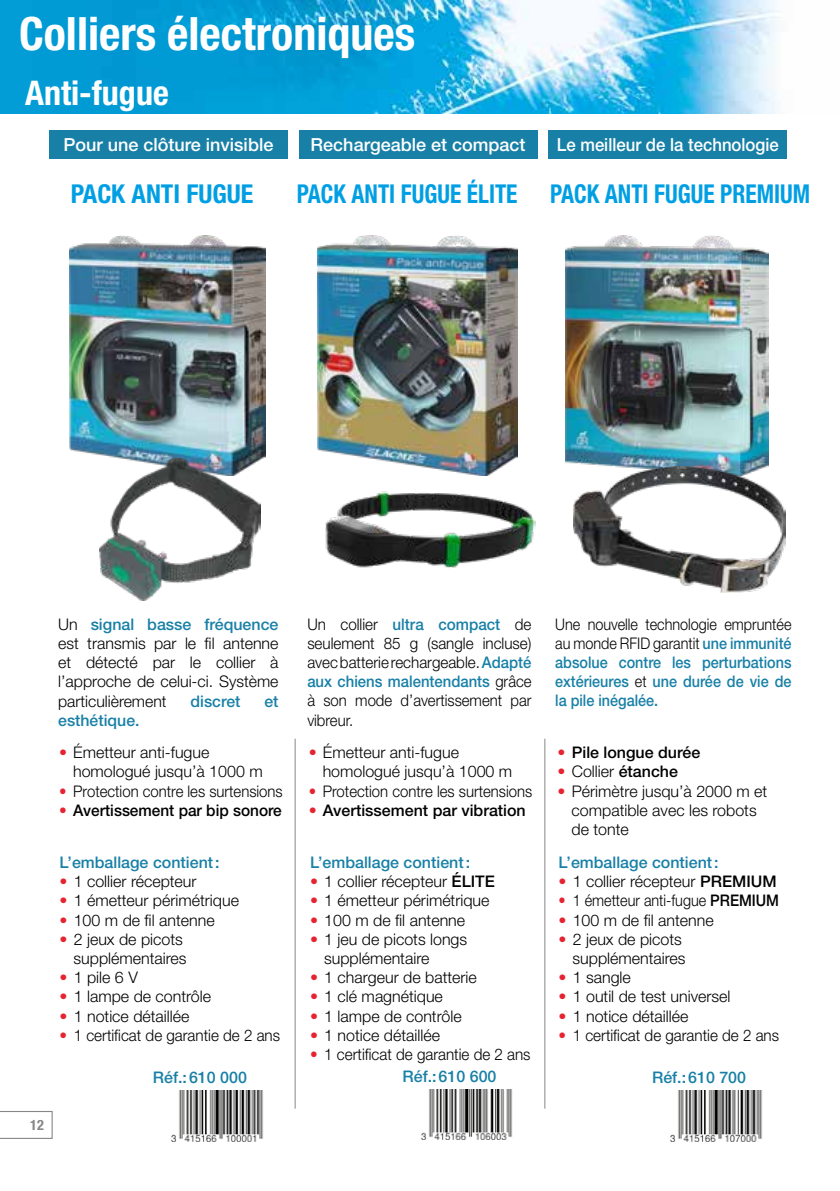
<style>
.page{position:relative;width:840px;height:1191px;background:#fff}
.page>*{position:absolute;margin:0;border:0;box-sizing:border-box;transform-origin:0 0}
.t1{font:700 condensed 46px "Helvetica Neue LT Std";color:#fff}
.t2{font:700 condensed 34px "Helvetica Neue LT Std";color:#fff}
.t3{font:700 condensed 26px "Helvetica Neue LT Std";color:#009fe3;scale:.9 1}
.t4{font:700 condensed 26px "Helvetica Neue LT Std";color:#009fe3}
.t5{font:500 18px "Helvetica Neue LT Std";color:#fff}
.t6{font:500 18px "Helvetica Neue LT Std";color:#fff;scale:.93 1}
.t7{font:300 16px/19.2px "Helvetica Neue LT Std";color:#000}
.t8{font:300 16px/19.2px "Helvetica Neue LT Std";color:#000;text-align:justify;scale:.95 1}
.t9{font:500 16px/19.2px "Helvetica Neue LT Std";color:#1880a7;text-align:justify;scale:.9 1}
.t10{font:500 16px "Helvetica Neue LT Std";color:#1880a7}
.t11{font:300 16px "Helvetica Neue LT Std";color:#000;scale:.93 1}
.t12{font:500 16px "Helvetica Neue LT Std";color:#000}
.t13{font:300 16px "Helvetica Neue LT Std";color:#000;scale:.9 1}
.t14{font:500 16px "Helvetica Neue LT Std";color:#000;scale:.96 1}
.t15{font:700 condensed 14.2px "Helvetica Neue LT Std";color:#878787}
.s1{font-weight:500;color:#1880a7}
.s2{color:#e62330}
.s3{font-weight:300;color:#e62330}
.s4{font-weight:300;color:#000}
.s5{font-weight:500}
</style>
<div class="page">
<img style="left:0;top:0;width:781px;height:114px">
<hr style="left:294px;top:738px;width:1px;height:370px;background:#878787">
<hr style="left:544px;top:738px;width:1px;height:370px;background:#878787">
<img style="left:70px;top:236px;width:195px;height:225px">
<img style="left:99px;top:458px;width:161px;height:142px">
<div style="left:49px;top:130px;width:238px;height:29px;background:#1880a7"></div>
<img style="left:318px;top:236px;width:199px;height:239px">
<img style="left:325px;top:491px;width:210px;height:77px">
<img style="left:565px;top:236px;width:203px;height:231px">
<img style="left:573px;top:467px;width:211px;height:125px">
<div style="left:299px;top:130px;width:238px;height:29px;background:#1880a7"></div>
<div style="left:548px;top:130px;width:238px;height:29px;background:#1880a7"></div>
<img style="left:171px;top:1090px;width:92px;height:51px">
<img style="left:421px;top:1089px;width:92px;height:50px">
<img style="left:670px;top:1090px;width:92px;height:51px">
<svg style="left:0;top:1111px;width:53px;height:28px"></svg>
<h1 class="t1" style="left:19px;top:5px;width:397px">Colliers électroniques</h1>
<h2 class="t2" style="left:25px;top:72px;width:145px">Anti-fugue</h2>
<p class="t5" style="left:63px;top:134px;width:211px">Pour une clôture invisible</p>
<h3 class="t4" style="left:71px;top:178px;width:184px">PACK ANTI FUGUE</h3>
<p class="t5" style="left:310px;top:134px;width:216px">Rechargeable et compact</p>
<p class="t6" style="left:556px;top:134px;width:240px">Le meilleur de la technologie</p>
<h3 class="t3" style="left:297px;top:178px;width:246px">PACK ANTI FUGUE ÉLITE</h3>
<h3 class="t3" style="left:550px;top:178px;width:290px">PACK ANTI FUGUE PREMIUM</h3>
<p class="t7" style="left:58px;top:614px;width:222px;text-align:justify">Un <span class="s1">signal basse fréquence </span>est transmis par le fil antenne et détecté par le collier à l’approche de celui-ci. Système particulièrement</p>
<p class="t10" style="left:190px;top:691px;width:51px">discret</p>
<p class="t10" style="left:264px;top:691px;width:16px">et</p>
<p class="t10" style="left:58px;top:710px;width:83px">esthétique.</p>
<p class="t7" style="left:73px;top:742px;width:191px;text-indent:-14px"><span class="s2">•</span> Émetteur anti-fugue homologué jusqu’à 1000 m</p>
<p class="t11" style="left:59px;top:781px;width:242px"><span class="s2">•</span> Protection contre les surtensions</p>
<p class="t14" style="left:59px;top:800px;width:233px"><span class="s3">•</span> Avertissement par bip sonore</p>
<p class="t10" style="left:59px;top:852px;width:161px">L’emballage contient:</p>
<p class="t7" style="left:59px;top:871px;width:138px"><span class="s2">•</span> 1 collier récepteur</p>
<p class="t7" style="left:59px;top:890px;width:181px"><span class="s2">•</span> 1 émetteur périmétrique</p>
<p class="t7" style="left:59px;top:910px;width:156px"><span class="s2">•</span> 100 m de fil antenne</p>
<p class="t7" style="left:59px;top:929px;width:128px;text-align:right"><span class="s2">•</span> 2 jeux de picots supplémentaires</p>
<p class="t7" style="left:59px;top:967px;width:80px"><span class="s2">•</span> 1 pile 6 V</p>
<p class="t7" style="left:59px;top:986px;width:153px"><span class="s2">•</span> 1 lampe de contrôle</p>
<p class="t7" style="left:59px;top:1006px;width:131px"><span class="s2">•</span> 1 notice détaillée</p>
<p class="t8" style="left:59px;top:1025px;width:233px"><span class="s2">•</span> 1 certificat de garantie de 2 ans</p>
<p class="t8" style="left:307px;top:614px;width:237px">Un collier <span class="s1">ultra compact</span> de seulement 85 g (sangle incluse) avec batterie rechargeable. <span class="s1">Adapté aux chiens malentendants</span> grâce à son mode d’avertissement par vibreur.</p>
<p class="t9" style="left:555px;top:614px;width:264px"><span class="s4">Une nouvelle technologie empruntée au monde RFID garantit</span> une immunité absolue contre les perturbations extérieures <span class="s4">et</span> une durée de vie de la pile inégalée.</p>
<p class="t7" style="left:322px;top:742px;width:191px;text-indent:-14px"><span class="s2">•</span> Émetteur anti-fugue homologué jusqu’à 1000 m</p>
<p class="t11" style="left:308px;top:781px;width:242px"><span class="s2">•</span> Protection contre les surtensions</p>
<p class="t12" style="left:308px;top:800px;width:218px"><span class="s3">•</span> Avertissement par vibration</p>
<p class="t10" style="left:310px;top:852px;width:161px">L’emballage contient:</p>
<p class="t7" style="left:310px;top:871px;width:186px"><span class="s2">•</span> 1 collier récepteur <span class="s5">ÉLITE</span></p>
<p class="t7" style="left:310px;top:890px;width:181px"><span class="s2">•</span> 1 émetteur périmétrique</p>
<p class="t7" style="left:310px;top:910px;width:156px"><span class="s2">•</span> 100 m de fil antenne</p>
<p class="t7" style="left:324px;top:929px;width:145px;text-indent:-14px"><span class="s2">•</span> 1 jeu de picots longs supplémentaire</p>
<p class="t7" style="left:310px;top:967px;width:168px"><span class="s2">•</span> 1 chargeur de batterie</p>
<p class="t7" style="left:310px;top:986px;width:134px"><span class="s2">•</span> 1 clé magnétique</p>
<p class="t7" style="left:310px;top:1006px;width:153px"><span class="s2">•</span> 1 lampe de contrôle</p>
<p class="t7" style="left:310px;top:1025px;width:131px"><span class="s2">•</span> 1 notice détaillée</p>
<p class="t8" style="left:310px;top:1044px;width:233px"><span class="s2">•</span> 1 certificat de garantie de 2 ans</p>
<p class="t12" style="left:557px;top:743px;width:144px"><span class="s3">•</span> Pile longue durée</p>
<p class="t7" style="left:557px;top:761px;width:122px"><span class="s2">•</span> Collier <span class="s5">étanche</span></p>
<p class="t7" style="left:571px;top:781px;width:197px;text-indent:-14px"><span class="s2">•</span> Périmètre jusqu’à 2000 m et compatible avec les robots de tonte</p>
<p class="t10" style="left:558px;top:852px;width:161px">L’emballage contient:</p>
<p class="t7" style="left:558px;top:871px;width:219px"><span class="s2">•</span> 1 collier récepteur <span class="s5">PREMIUM</span></p>
<p class="t13" style="left:558px;top:891px;width:246px"><span class="s2">•</span> 1 émetteur anti-fugue <span class="s5">PREMIUM</span></p>
<p class="t7" style="left:558px;top:910px;width:156px"><span class="s2">•</span> 100 m de fil antenne</p>
<p class="t7" style="left:558px;top:929px;width:128px;text-align:right"><span class="s2">•</span> 2 jeux de picots supplémentaires</p>
<p class="t7" style="left:558px;top:967px;width:74px"><span class="s2">•</span> 1 sangle</p>
<p class="t7" style="left:558px;top:986px;width:173px"><span class="s2">•</span> 1 outil de test universel</p>
<p class="t7" style="left:558px;top:1006px;width:131px"><span class="s2">•</span> 1 notice détaillée</p>
<p class="t8" style="left:558px;top:1025px;width:233px"><span class="s2">•</span> 1 certificat de garantie de 2 ans</p>
<p class="t15" style="left:30px;top:1116px;width:15px">12</p>
<p class="t10" style="left:153px;top:1067px;width:95px">Réf.:610 000</p>
<p class="t10" style="left:402px;top:1066px;width:95px">Réf.:610 600</p>
<p class="t10" style="left:651px;top:1067px;width:95px">Réf.:610 700</p>
</div>
